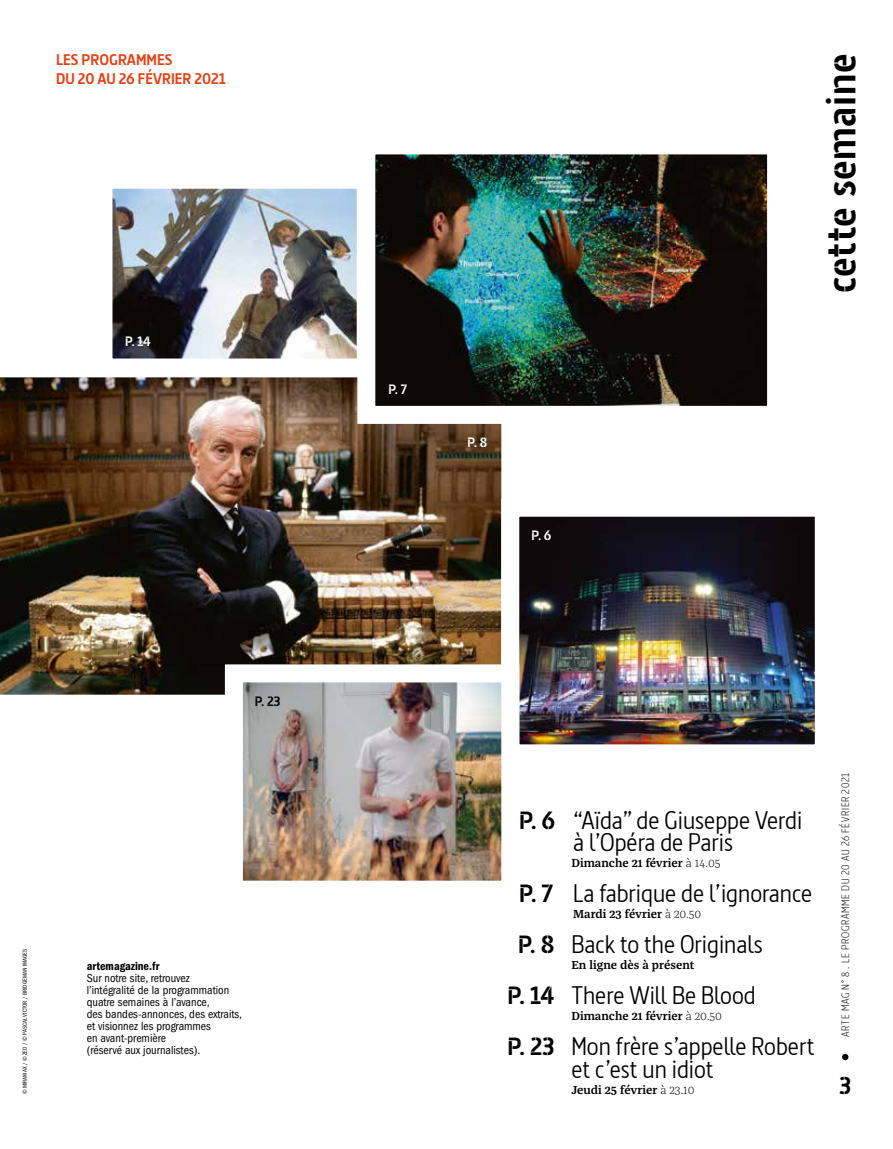
<style>
.page{position:relative;width:893px;height:1149px;background:#fff}
.page>*{position:absolute;margin:0;border:0;box-sizing:border-box;transform-origin:0 0}
.t1{font:700 42px "Barna Stencil";letter-spacing:.015em;color:#000}
.t2{font:24.75px/22.5px "Barna";color:#000}
.t3{font:700 24.15px "Barna Stencil";color:#000}
.t4{font:700 15.3px/19.2px "Barna";color:#e74011}
.t5{font:700 13.5px "Barna Stencil";color:#fff}
.t6{font:700 13.5px "Barna Stencil";color:#000}
.t7{font:condensed 12px/12px "ITC Franklin Gothic Std";color:#000}
.t8{font:600 12px "Franziska OT";color:#000}
.t9{font:12px "ITC Franklin Gothic Std Dm Cd";color:#000}
.t10{font:300 10.5px "Barna";letter-spacing:.065em;color:#000}
.t11{font:condensed 6px "ITC Franklin Gothic Std";color:#000}
.s1{font-family:"Barna Stencil";font-weight:700}
.s2{font-weight:300}
</style>
<div class="page">
<img style="left:0;top:377px;width:502px;height:318px">
<svg style="left:842px;top:1053px;width:6px;height:6px"></svg>
<img style="left:93px;top:188px;width:255px;height:190px">
<img style="left:348px;top:154px;width:420px;height:279px">
<img style="left:492px;top:489px;width:323px;height:256px">
<img style="left:216px;top:655px;width:312px;height:226px">
<p class="t4" style="left:56px;top:50px;width:171px">LES PROGRAMMES<br>DU 20 AU 26 FÉVRIER 2021</p>
<p class="t5" style="left:125px;top:332px;width:27px">P. 14</p>
<p class="t6" style="left:255px;top:692px;width:27px">P. 23</p>
<p class="t11" style="left:21px;top:1093px;width:147px;rotate:-90deg">© MIRAMAX / © ZED / © PASCAL VICTOR / BRIDGEMAN IMAGES</p>
<p class="t9" style="left:87px;top:958px;width:74px">artemagazine.fr</p>
<p class="t7" style="left:87px;top:971px;width:157px">Sur notre site, retrouvez<br>l’intégralité de la programmation quatre semaines à l’avance,<br>des bandes-annonces, des extraits, et visionnez les programmes<br>en avant-première<br>(réservé aux journalistes).</p>
<p class="t5" style="left:389px;top:380px;width:20px">P. 7</p>
<p class="t5" style="left:467px;top:434px;width:21px">P. 8</p>
<p class="t5" style="left:532px;top:526px;width:21px">P. 6</p>
<h1 class="t1" style="left:815px;top:293px;width:241px;rotate:-90deg">cette semaine</h1>
<h2 class="t2" style="left:573px;top:808px;width:231px;text-indent:-54px"><span class="s1">P. 6</span> “Aïda” de Giuseppe Verdi à l’Opéra de Paris</h2>
<p class="t8" style="left:571px;top:855px;width:151px">Dimanche 21 février <span class="s2">à 14.05</span></p>
<h2 class="t2" style="left:519px;top:882px;width:294px"><span class="s1">P. 7</span> La fabrique de l’ignorance</h2>
<p class="t8" style="left:573px;top:906px;width:130px">Mardi 23 février <span class="s2">à 20.50</span></p>
<h2 class="t2" style="left:518px;top:933px;width:246px"><span class="s1">P. 8</span> Back to the Originals</h2>
<p class="t8" style="left:571px;top:957px;width:125px">En ligne dès à présent</p>
<h2 class="t2" style="left:507px;top:984px;width:250px"><span class="s1">P. 14</span> There Will Be Blood</h2>
<p class="t8" style="left:571px;top:1008px;width:152px">Dimanche 21 février <span class="s2">à 20.50</span></p>
<h2 class="t2" style="left:571px;top:1035px;width:245px;text-indent:-64px"><span class="s1">P. 23</span> Mon frère s’appelle Robert et c’est un idiot</h2>
<p class="t8" style="left:571px;top:1082px;width:125px">Jeudi 25 février <span class="s2">à 23.10</span></p>
<p class="t10" style="left:839px;top:1036px;width:266px;rotate:-90deg">ARTE MAG N° 8 . LE PROGRAMME DU 20 AU 26 FÉVRIER 2021</p>
<h3 class="t3" style="left:839px;top:1070px;width:13px">3</h3>
</div>
